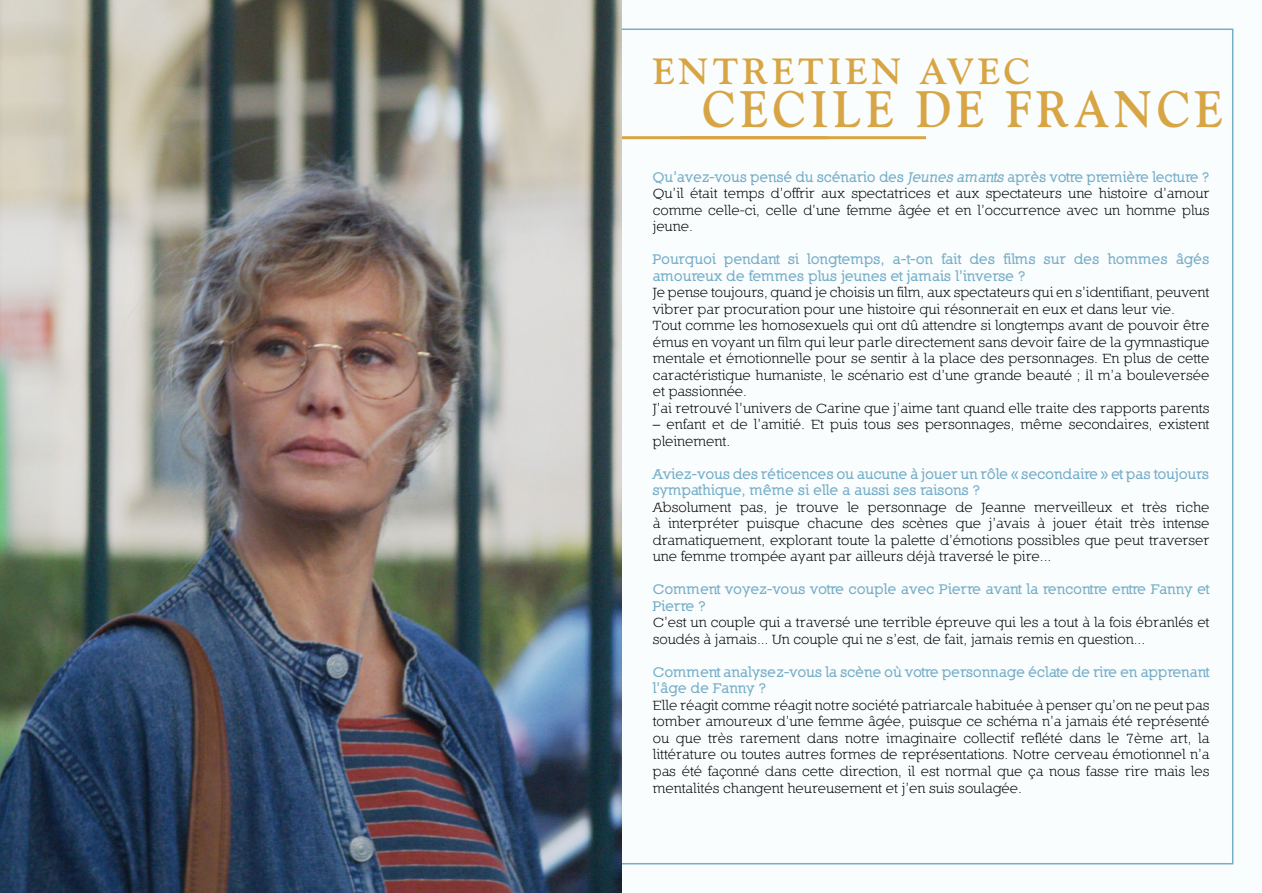
<style>
.page{position:relative;width:1262px;height:893px;background:#fff}
.page>*{position:absolute;margin:0;border:0;box-sizing:border-box;transform-origin:0 0}
.t1{font:700 51px "Goudy";letter-spacing:.1em;color:#d8a544;scale:.9 1}
.t2{font:700 36.3px "Goudy";letter-spacing:.1em;color:#d8a544}
.t3{font:15px/16.5px "Nilland Small Caps";color:#000;text-align:justify}
.t4{font:15px/16.5px "Nilland Small Caps Bold";color:#76aec8}
.s1{font-style:italic}
</style>
<div class="page">
<div style="left:0;top:0;width:1262px;height:892px;background:#fafdfe"></div>
<hr style="left:605px;top:136px;width:222px;height:3px;background:#d8a544">
<img style="left:0;top:0;width:622px;height:892px">
<hr style="left:680px;top:136px;width:246px;height:3px;background:#d8a544">
<h2 class="t2" style="left:652px;top:49px;width:379px">ENTRETIEN AVEC</h2>
<h1 class="t1" style="left:702px;top:79px;width:579px">CECILE DE FRANCE</h1>
<p class="t4" style="left:652px;top:168px;width:558px">Qu’avez-vous pensé du scénario des <span class="s1">Jeunes amants</span> après votre première lecture ?</p>
<p class="t3" style="left:652px;top:185px;width:558px">Qu’il était temps d’offrir aux spectatrices et aux spectateurs une histoire d’amour comme celle-ci, celle d’une femme âgée et en l’occurrence avec un homme plus jeune.</p>
<p class="t4" style="left:652px;top:250px;width:558px">Pourquoi pendant si longtemps, a-t-on fait des films sur des hommes âgés amoureux de femmes plus jeunes et jamais l’inverse ?</p>
<p class="t3" style="left:652px;top:284px;width:558px;text-align:left">Je pense toujours, quand je choisis un film, aux spectateurs qui en s’identifiant, peuvent vibrer par procuration pour une histoire qui résonnerait en eux et dans leur vie.<br>Tout comme les homosexuels qui ont dû attendre si longtemps avant de pouvoir être émus en voyant un film qui leur parle directement sans devoir faire de la gymnastique mentale et émotionnelle pour se sentir à la place des personnages. En plus de cette caractéristique humaniste, le scénario est d’une grande beauté ; Il m’a bouleversée et passionnée.<br>J’ai retrouvé l’univers de Carine que j’aime tant quand elle traite des rapports parents</p>
<p class="t3" style="left:652px;top:416px;width:558px">– enfant et de l’amitié. Et puis tous ses personnages, même secondaires, existent pleinement.</p>
<p class="t4" style="left:652px;top:465px;width:558px">Aviez-vous des réticences ou aucune à jouer un rôle « secondaire » et pas toujours sympathique, même si elle a aussi ses raisons ?</p>
<p class="t3" style="left:652px;top:498px;width:558px">Absolument pas, je trouve le personnage de Jeanne merveilleux et très riche à interpréter puisque chacune des scènes que j’avais à jouer était très intense dramatiquement, explorant toute la palette d’émotions possibles que peut traverser une femme trompée ayant par ailleurs déjà traversé le pire...</p>
<p class="t4" style="left:652px;top:580px;width:558px">Comment voyez-vous votre couple avec Pierre avant la rencontre entre Fanny et<br>Pierre ?</p>
<p class="t3" style="left:652px;top:614px;width:558px">C’est un couple qui a traversé une terrible épreuve qui les a tout à la fois ébranlés et soudés à jamais... Un couple qui ne s’est, de fait, jamais remis en question...</p>
<p class="t4" style="left:652px;top:663px;width:558px">Comment analysez-vous la scène où votre personnage éclate de rire en apprenant l’âge de Fanny ?</p>
<p class="t3" style="left:652px;top:696px;width:558px">Elle réagit comme réagit notre société patriarcale habituée à penser qu’on ne peut pas tomber amoureux d’une femme âgée, puisque ce schéma n’a jamais été représenté ou que très rarement dans notre imaginaire collectif reflété dans le 7ème art, la littérature ou toutes autres formes de représentations. Notre cerveau émotionnel n’a pas été façonné dans cette direction, il est normal que ça nous fasse rire mais les mentalités changent heureusement et j’en suis soulagée.</p>
</div>
